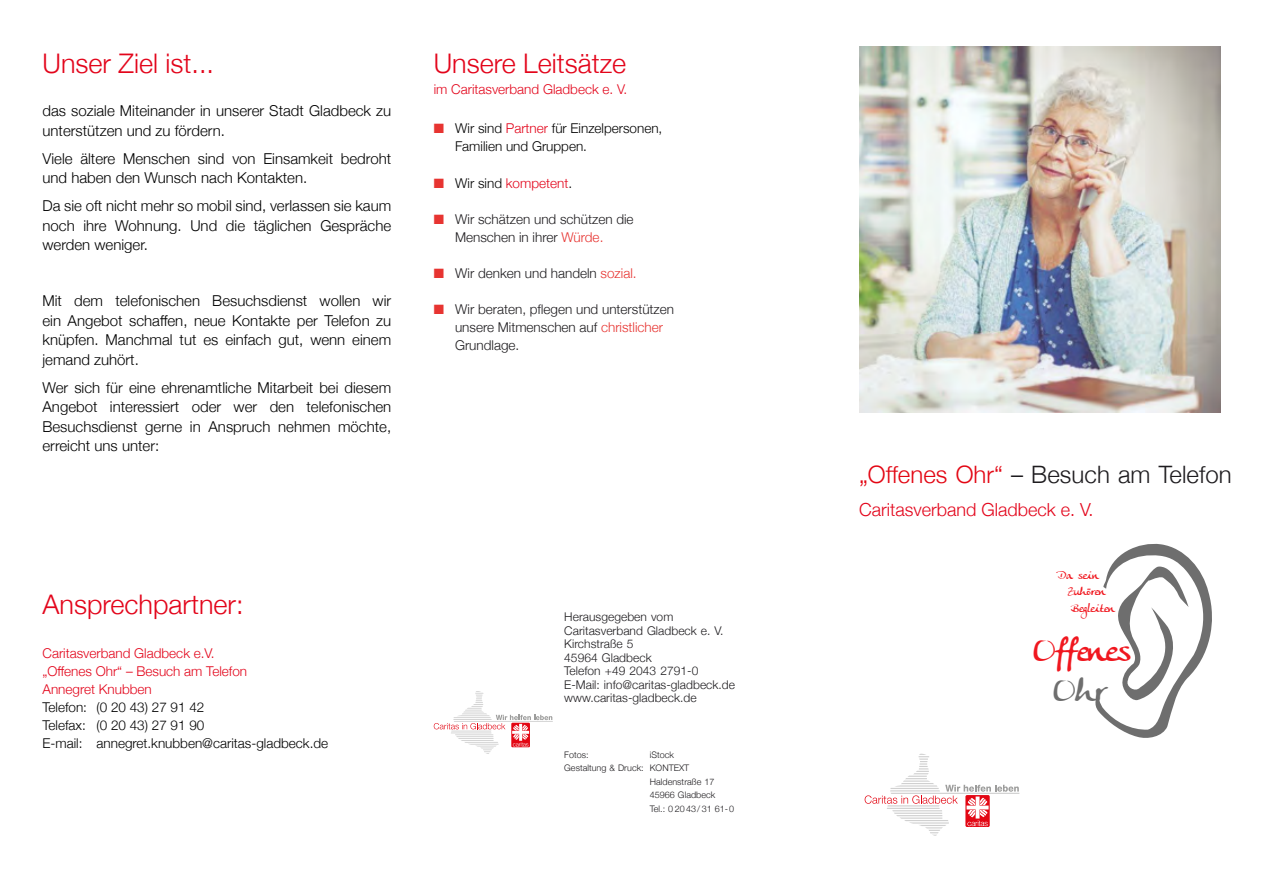
<style>
.page{position:relative;width:1263px;height:893px;background:#fff}
.page>*{position:absolute;margin:0;border:0;box-sizing:border-box;transform-origin:0 0}
.t1{font:32.25px "Anke Calligraphic FG";color:#f0171f}
.t2{font:32.25px "Anke Calligraphic FG";color:#6e6e6e}
.t3{font:300 27px "Helvetica Neue";color:#e3051b}
.t4{font:300 24px "Helvetica Neue";letter-spacing:.005em;color:#1e1c1f}
.t5{font:300 18px "Helvetica Neue";color:#e3051b}
.t6{font:300 15px/19.5px "Helvetica Neue";color:#000;text-align:justify}
.t7{font:300 13.5px/18.3px "Helvetica Neue";color:#1e1c1f}
.t8{font:300 13.5px/18px "Helvetica Neue";color:#000}
.t9{font:300 13.5px/18px "Helvetica Neue";color:#e3051b}
.t10{font:300 12px/13.5px "Helvetica Neue";letter-spacing:.005em;color:#1e1c1f}
.t11{font:11.4px/16.6px "Anke Calligraphic FG";color:#f0171f}
.t12{font:300 9px "Helvetica Neue";letter-spacing:.005em;color:#1e1c1f}
.s1{color:#e73431}
.s2{color:#e3051b}
.s3{color:#000}
.s4{color:#e30613}
</style>
<div class="page">
<svg style="left:434px;top:691px;width:119px;height:63px"></svg>
<svg style="left:865px;top:754px;width:154px;height:82px"></svg>
<svg style="left:1095px;top:543px;width:117px;height:195px"></svg>
<img style="left:859px;top:47px;width:361px;height:366px">
<h2 class="t3" style="left:43px;top:41px;width:173px">Unser Ziel ist...</h2>
<p class="t6" style="left:43px;top:100px;width:350px">das soziale Miteinander in unserer Stadt Gladbeck zu unterstützen und zu fördern.</p>
<p class="t6" style="left:43px;top:147px;width:350px">Viele ältere Menschen sind von Einsamkeit bedroht und haben den Wunsch nach Kontakten.</p>
<p class="t6" style="left:43px;top:195px;width:350px">Da sie oft nicht mehr so mobil sind, verlassen sie kaum noch ihre Wohnung. Und die täglichen Gespräche werden weniger.</p>
<p class="t6" style="left:43px;top:290px;width:350px">Mit dem telefonischen Besuchsdienst wollen wir ein Angebot schaffen, neue Kontakte per Telefon zu knüpfen. Manchmal tut es einfach gut, wenn einem jemand zuhört.</p>
<p class="t6" style="left:43px;top:376px;width:350px">Wer sich für eine ehrenamtliche Mitarbeit bei diesem Angebot interessiert oder wer den telefonischen Besuchsdienst gerne in Anspruch nehmen möchte, erreicht uns unter:</p>
<h2 class="t3" style="left:434px;top:41px;width:194px">Unsere Leitsätze</h2>
<p class="t9" style="left:434px;top:80px;width:195px">im Caritasverband Gladbeck e. V.</p>
<p class="t8" style="left:455px;top:119px;width:209px;text-indent:-21px"><span class="s1">■</span> Wir sind <span class="s2">Partner</span> für Einzelpersonen,<br>Familien und Gruppen.</p>
<p class="t9" style="left:434px;top:173px;width:140px"><span class="s1">■</span> <span class="s3">Wir sind</span> kompetent<span class="s3">.</span></p>
<p class="t7" style="left:455px;top:209px;width:180px;text-indent:-21px"><span class="s1">■</span> Wir schätzen und schützen die<br>Menschen in ihrer <span class="s1">Würde.</span></p>
<p class="t7" style="left:434px;top:263px;width:204px"><span class="s1">■</span> Wir denken und handeln <span class="s1">sozial.</span></p>
<p class="t7" style="left:455px;top:299px;width:221px;text-indent:-21px"><span class="s1">■</span> Wir beraten, pflegen und unterstützen unsere Mitmenschen auf <span class="s1">christlicher<br></span>Grundlage.</p>
<h2 class="t3" style="left:43px;top:583px;width:203px">Ansprechpartner:</h2>
<p class="t9" style="left:43px;top:643px;width:206px">Caritasverband Gladbeck e.V. „Offenes Ohr“ – Besuch am Telefon<br>Annegret Knubben</p>
<p class="t8" style="left:43px;top:697px;width:287px">Telefon: (0 20 43) 27 91 42<br>Telefax: (0 20 43) 27 91 90<br>E-mail: annegret.knubben@caritas-gladbeck.de</p>
<p class="t10" style="left:564px;top:609px;width:172px">Herausgegeben vom<br>Caritasverband Gladbeck e. V.<br>Kirchstraße 5<br>45964 Gladbeck<br>Telefon +49 2043 2791-0<br>E-Mail: info@caritas-gladbeck.de www.caritas-gladbeck.de</p>
<p class="t12" style="left:564px;top:747px;width:26px">Fotos:</p>
<p class="t12" style="left:650px;top:747px;width:26px">iStock</p>
<p class="t12" style="left:564px;top:761px;width:127px">Gestaltung &amp; Druck: KONTEXT</p>
<p class="t12" style="left:650px;top:774px;width:66px">Haldenstraße 17</p>
<p class="t12" style="left:650px;top:788px;width:67px">45966 Gladbeck</p>
<p class="t12" style="left:650px;top:801px;width:86px">Tel.: 0 20 43/ 31 61-0</p>
<h3 class="t4" style="left:859px;top:455px;width:374px"><span class="s4">„Offenes Ohr“</span> – Besuch am Telefon</h3>
<p class="t5" style="left:859px;top:495px;width:236px">Caritasverband Gladbeck e. V.</p>
<p class="t11" style="left:1068px;top:566px;width:48px;text-indent:-11px">Da sein<br>Zuhören<br>Begleiten</p>
<h1 class="t1" style="left:1034px;top:631px;width:99px">Offenes</h1>
<h1 class="t2" style="left:1054px;top:671px;width:53px">Ohr</h1>
</div>
